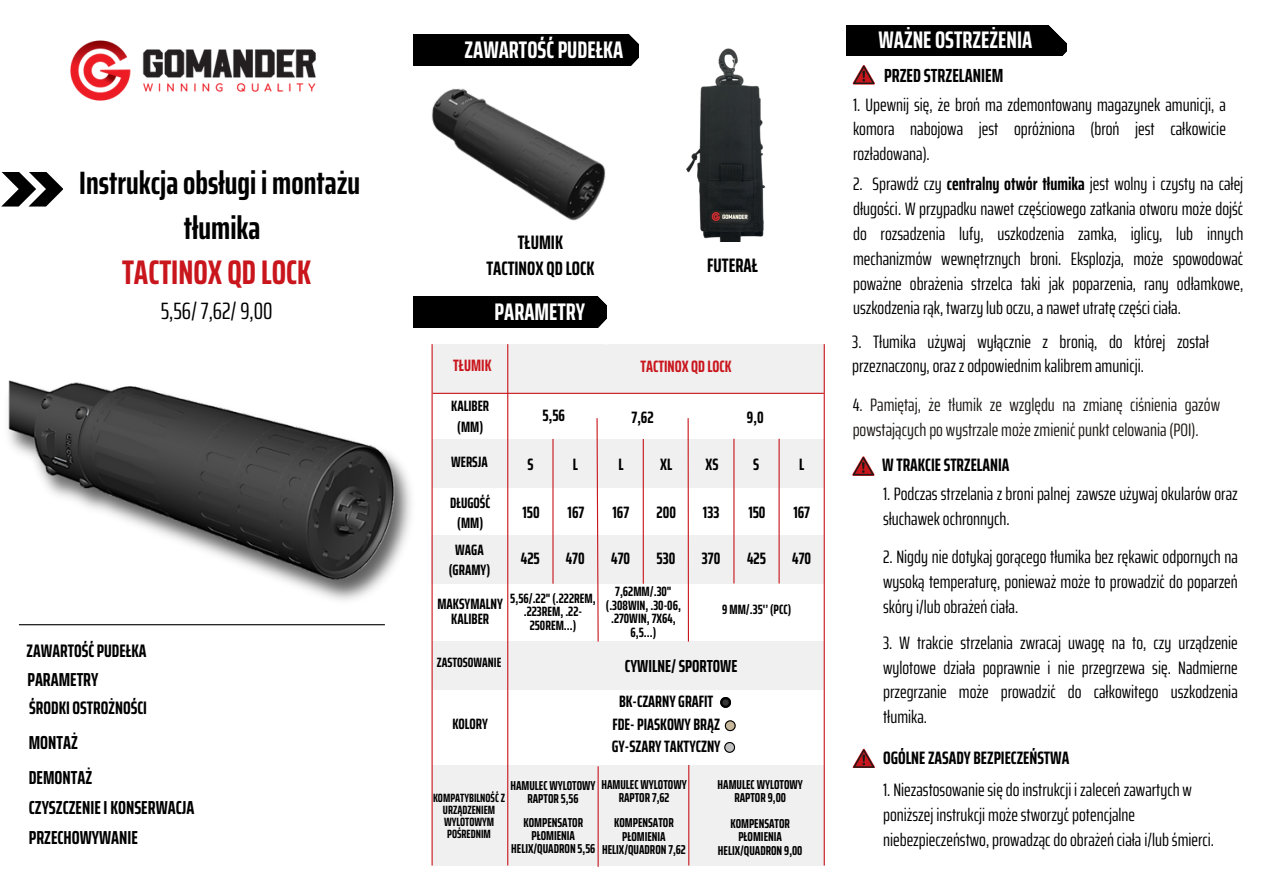
<style>
.page{position:relative;width:1263px;height:894px;background:#fff}
.page>*{position:absolute;margin:0;border:0;box-sizing:border-box;transform-origin:0 0}
.t1{font:700 extra-condensed 34.2px "Saira";color:#c9161d}
.t2{font:700 extra-condensed 32.4px/45px "Saira";color:#000;text-align:center}
.t3{font:700 extra-condensed 24px "Saira";color:#fff}
.t4{font:extra-condensed 23.7px "Saira";color:#000}
.t5{font:700 extra-condensed 19.5px/26px "Saira";color:#000;text-align:center}
.t6{font:700 extra-condensed 19.05px "Saira";color:#000}
.t7{font:700 extra-condensed 18.9px "Saira";color:#000}
.t8{font:700 extra-condensed 18.75px "Saira";color:#000}
.t9{font:700 extra-condensed 18.15px "Saira";color:#000}
.t10{font:extra-condensed 18px/24.8px "Saira";color:#000;text-align:justify}
.t11{font:extra-condensed 18px/24.8px "Saira";color:#1f1a17}
.t12{font:700 extra-condensed 18px "Saira";color:#000}
.t13{font:700 extra-condensed 17.4px "Saira";color:#000}
.t14{font:700 extra-condensed 16.5px "Saira";color:#000}
.t15{font:700 extra-condensed 16.5px "Saira";color:#c9161d}
.t16{font:700 extra-condensed 15px/15.8px "Saira";color:#000;text-align:center}
.t17{font:700 extra-condensed 13.5px/13.5px "Saira";color:#000;text-align:center}
.t18{font:700 extra-condensed 12.9px/13.2px "Saira";color:#000;text-align:center}
.t19{font:700 extra-condensed 12px/12px "Saira";color:#000;text-align:center}
.s1{font-weight:700}
.s2{color:#000}
</style>
<div class="page">
<img style="left:431px;top:88px;width:175px;height:133px">
<img style="left:686px;top:48px;width:80px;height:194px">
<div style="left:433px;top:439px;width:391px;height:48px;background:#f0f0f0"></div>
<div style="left:432px;top:344px;width:392px;height:48px;background:#f0f0f0"></div>
<div style="left:433px;top:641px;width:391px;height:49px;background:#f0f0f0"></div>
<div style="left:432px;top:764px;width:392px;height:101px;background:#f0f0f0"></div>
<svg style="left:720px;top:697px;width:11px;height:10px"></svg>
<svg style="left:725px;top:720px;width:11px;height:11px"></svg>
<svg style="left:724px;top:742px;width:11px;height:10px"></svg>
<div style="left:431px;top:535px;width:393px;height:48px;background:#f0f0f0"></div>
<hr style="left:824px;top:344px;width:1px;height:521px;background:#c9161d">
<hr style="left:431px;top:344px;width:2px;height:521px;background:#c9161d">
<hr style="left:598px;top:766px;width:1px;height:100px;background:#c9161d">
<hr style="left:552px;top:439px;width:2px;height:144px;background:#c9161d">
<hr style="left:733px;top:438px;width:1px;height:145px;background:#c9161d">
<hr style="left:643px;top:439px;width:1px;height:144px;background:#c9161d">
<svg style="left:596px;top:418px;width:3px;height:224px"></svg>
<hr style="left:688px;top:418px;width:1px;height:223px;background:#c9161d">
<hr style="left:688px;top:764px;width:1px;height:101px;background:#c9161d">
<hr style="left:507px;top:344px;width:1px;height:521px;background:#c9161d">
<hr style="left:778px;top:438px;width:2px;height:145px;background:#c9161d">
<hr style="left:433px;top:392px;width:391px;height:2px;background:#c9161d">
<img style="left:8px;top:344px;width:437px;height:289px">
<svg style="left:1px;top:172px;width:62px;height:34px"></svg>
<svg style="left:853px;top:65px;width:22px;height:19px"></svg>
<svg style="left:852px;top:456px;width:22px;height:19px"></svg>
<svg style="left:853px;top:748px;width:22px;height:19px"></svg>
<div style="left:846px;top:25px;width:221px;height:31px;background:#000"></div>
<svg style="left:1048px;top:25px;width:19px;height:31px"></svg>
<img style="left:70px;top:40px;width:246px;height:61px">
<div style="left:413px;top:35px;width:225px;height:31px;background:#000"></div>
<svg style="left:614px;top:34px;width:25px;height:32px"></svg>
<div style="left:413px;top:296px;width:193px;height:31px;background:#000"></div>
<svg style="left:582px;top:296px;width:25px;height:49px"></svg>
<p class="t2" style="left:79px;top:160px;width:282px">Instrukcjaobsługi i montażu tłumika</p>
<h5 class="t1" style="left:122px;top:245px;width:191px">TACTINOX QD LOCK</h5>
<p class="t4" style="left:161px;top:291px;width:113px">5,56/ 7,62/ 9,00</p>
<h5 class="t9" style="left:27px;top:636px;width:121px">ZAWARTOŚĆ PUDEŁKA</h5>
<p class="t8" style="left:27px;top:665px;width:72px">PARAMETRY</p>
<p class="t9" style="left:29px;top:693px;width:119px">ŚRODKI OSTROŻNOŚCI</p>
<p class="t7" style="left:29px;top:727px;width:51px">MONTAŻ</p>
<p class="t7" style="left:29px;top:762px;width:65px">DEMONTAŻ</p>
<p class="t7" style="left:29px;top:792px;width:167px">CZYSZCZENIEI KONSERWACJA</p>
<h5 class="t7" style="left:29px;top:822px;width:111px">PRZECHOWYWANIE</h5>
<p class="t3" style="left:465px;top:31px;width:160px">ZAWARTOŚĆ PUDEŁKA</p>
<h5 class="t5" style="left:486px;top:229px;width:110px">TŁUMIK<br>TACTINOX QD LOCK</h5>
<h6 class="t3" style="left:495px;top:292px;width:92px">PARAMETRY</h6>
<p class="t5" style="left:707px;top:252px;width:52px">FUTERAŁ</p>
<h5 class="t15" style="left:453px;top:352px;width:40px">TŁUMIK</h5>
<h1 class="t16" style="left:451px;top:398px;width:39px">KALIBER</h1>
<h5 class="t16" style="left:457px;top:418px;width:28px">(MM)</h5>
<h4 class="t16" style="left:451px;top:453px;width:38px">WERSJA</h4>
<h3 class="t16" style="left:450px;top:495px;width:41px">DŁUGOŚĆ</h3>
<p class="t16" style="left:457px;top:515px;width:28px">(MM)</p>
<p class="t15" style="left:640px;top:353px;width:93px">TACTINOX QD LOCK</p>
<p class="t14" style="left:542px;top:402px;width:24px">5,56</p>
<p class="t14" style="left:632px;top:404px;width:24px">7,62</p>
<p class="t14" style="left:747px;top:404px;width:18px">9,0</p>
<p class="t14" style="left:527px;top:450px;width:8px">S</p>
<p class="t14" style="left:573px;top:450px;width:7px">L</p>
<p class="t14" style="left:522px;top:498px;width:19px">150</p>
<p class="t14" style="left:568px;top:498px;width:18px">167</p>
<p class="t14" style="left:660px;top:450px;width:14px">XL</p>
<p class="t14" style="left:753px;top:450px;width:8px">S</p>
<p class="t14" style="left:799px;top:450px;width:7px">L</p>
<p class="t14" style="left:657px;top:498px;width:21px">200</p>
<p class="t14" style="left:705px;top:450px;width:15px">XS</p>
<p class="t14" style="left:703px;top:498px;width:18px">133</p>
<p class="t14" style="left:748px;top:498px;width:19px">150</p>
<p class="t14" style="left:793px;top:498px;width:18px">167</p>
<p class="t14" style="left:702px;top:545px;width:20px">370</p>
<p class="t14" style="left:747px;top:545px;width:20px">425</p>
<p class="t14" style="left:792px;top:545px;width:20px">470</p>
<p class="t17" style="left:722px;top:602px;width:71px">9MM/.35'’ (PCC)</p>
<p class="t14" style="left:619px;top:450px;width:7px">L</p>
<p class="t14" style="left:613px;top:498px;width:18px">167</p>
<h6 class="t16" style="left:455px;top:541px;width:30px">WAGA</h6>
<h6 class="t16" style="left:449px;top:561px;width:43px">(GRAMY)</h6>
<p class="t14" style="left:521px;top:545px;width:20px">425</p>
<p class="t14" style="left:566px;top:545px;width:20px">470</p>
<p class="t14" style="left:656px;top:545px;width:20px">530</p>
<p class="t14" style="left:611px;top:545px;width:20px">470</p>
<p class="t17" style="left:606px;top:584px;width:77px">7,62MM/.30" (.308WIN, .30-06, .270WIN,7X64,<br>6,5...)</p>
<p class="t17" style="left:510px;top:591px;width:87px">5,56/.22"(.222REM, .223REM, .22-<br>250REM...)</p>
<p class="t16" style="left:437px;top:595px;width:67px">MAKSYMALNY<br>KALIBER</p>
<p class="t17" style="left:437px;top:655px;width:66px">ZASTOSOWANIE</p>
<p class="t16" style="left:452px;top:716px;width:37px">KOLORY</p>
<p class="t13" style="left:625px;top:652px;width:114px">CYWILNE/SPORTOWE</p>
<p class="t14" style="left:619px;top:688px;width:96px">BK-CZARNY GRAFIT</p>
<p class="t14" style="left:612px;top:710px;width:109px">FDE- PIASKOWY BRĄZ</p>
<h2 class="t14" style="left:612px;top:733px;width:110px">GY-SZARYTAKTYCZNY</h2>
<p class="t18" style="left:510px;top:778px;width:87px">HAMULECWYLOTOWY<br>RAPTOR 5,56</p>
<p class="t18" style="left:601px;top:777px;width:87px">HAMULECWYLOTOWY<br>RAPTOR 7,62</p>
<p class="t18" style="left:511px;top:815px;width:85px">KOMPENSATOR<br>PŁOMIENIA<br>HELIX/QUADRON 5,56</p>
<p class="t18" style="left:602px;top:816px;width:85px">KOMPENSATOR<br>PŁOMIENIA<br>HELIX/QUADRON 7,62</p>
<p class="t19" style="left:433px;top:791px;width:73px">KOMPATYBILNOŚĆ Z<br>URZĄDZENIEM<br>WYLOTOWYM<br>POŚREDNIM</p>
<p class="t18" style="left:718px;top:777px;width:87px">HAMULECWYLOTOWY<br>RAPTOR 9,00</p>
<p class="t18" style="left:718px;top:816px;width:86px">KOMPENSATOR<br>PŁOMIENIA<br>HELIX/QUADRON 9,00</p>
<h5 class="t3" style="left:878px;top:21px;width:155px">WAŻNE OSTRZEŻENIA</h5>
<p class="t6" style="left:884px;top:61px;width:121px">PRZED STRZELANIEM</p>
<p class="t10" style="left:853px;top:92px;width:374px">1. Upewnij się, że broń ma zdemontowany magazynek amunicji, a komora nabojowa jest opróżniona (broń jest całkowicie rozładowana).</p>
<h5 class="t10" style="left:853px;top:172px;width:392px">2. Sprawdź czy <span class="s1">centralny otwór tłumika</span> jest wolny i czysty na całej długości. W przypadku nawet częściowego zatkania otworu może dojść do rozsadzenia lufy, uszkodzenia zamka, iglicy, lub innych mechanizmów wewnętrznych broni. Eksplozja, może spowodować poważne obrażenia strzelca taki jak poparzenia, rany odłamkowe, uszkodzenia rąk, twarzy lub oczu, a nawet utratę części ciała.</h5>
<h5 class="t10" style="left:852px;top:329px;width:358px">3. Tłumika używaj wyłącznie z bronią, do której został przeznaczony, oraz z odpowiednim kalibrem amunicji.</h5>
<h3 class="t11" style="left:853px;top:392px;width:369px"><span class="s2">4</span>. Pamiętaj, że tłumik ze względu na zmianę ciśnienia gazów powstających po wystrzale może zmienić punkt celowania (POI).</h3>
<h5 class="t12" style="left:882px;top:451px;width:129px">WTRAKCIESTRZELANIA</h5>
<h6 class="t10" style="left:883px;top:481px;width:356px">1. Podczas strzelania z broni palnej zawsze używaj okularów oraz słuchawek ochronnych.</h6>
<h6 class="t10" style="left:883px;top:544px;width:356px">2. Nigdy nie dotykaj gorącego tłumika bez rękawic odpornych na wysoką temperaturę, ponieważ może to prowadzić do poparzeń skóry i/lub obrażeń ciała.</h6>
<h6 class="t10" style="left:883px;top:630px;width:356px">3. W trakcie strzelania zwracaj uwagę na to, czy urządzenie wylotowe działa poprawnie i nie przegrzewa się. Nadmierne przegrzanie może prowadzić do całkowitego uszkodzenia tłumika.</h6>
<p class="t12" style="left:883px;top:743px;width:188px">OGÓLNEZASADY BEZPIECZEŃSTWA</p>
<h6 class="t10" style="left:883px;top:777px;width:332px;text-align:left">1. Niezastosowanie się do instrukcji i zaleceń zawartych w poniższej instrukcji może stworzyć potencjalne niebezpieczeństwo, prowadząc do obrażeń ciała i/lub śmierci.</h6>
</div>
